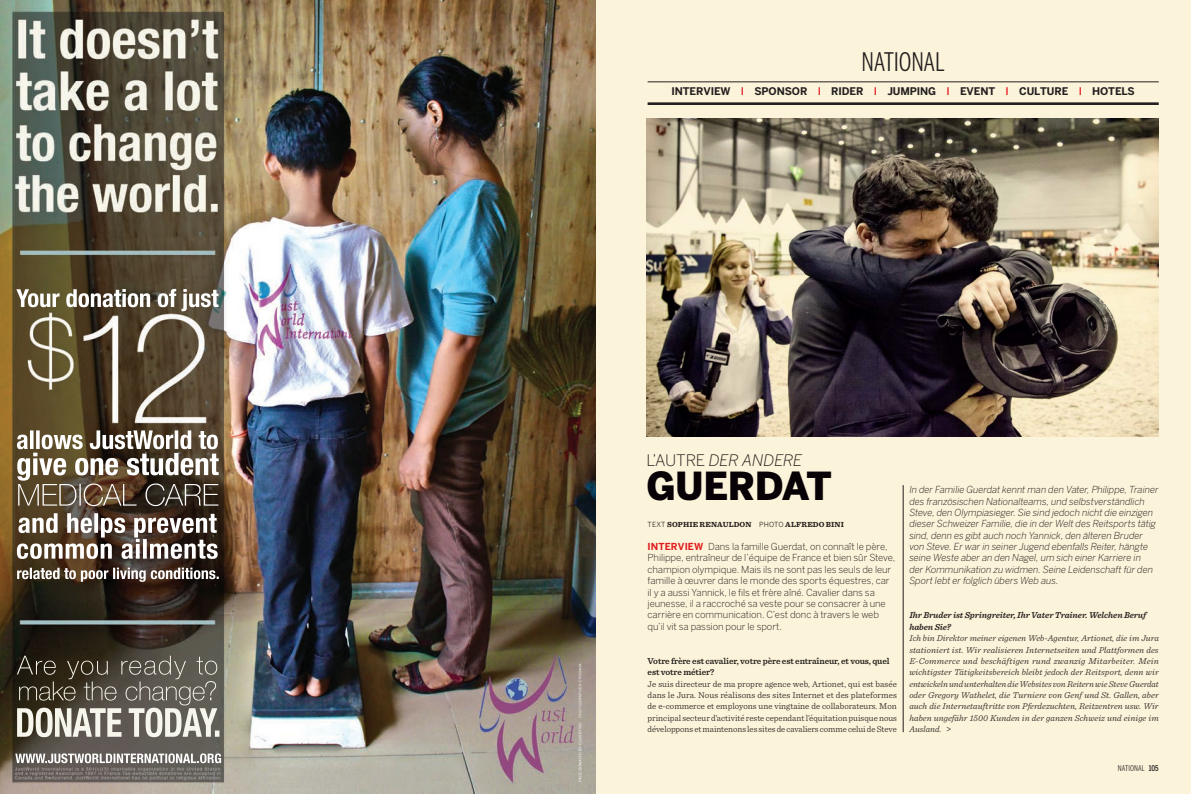
<style>
.page{position:relative;width:1191px;height:794px;background:#fff}
.page>*{position:absolute;margin:0;border:0;box-sizing:border-box;transform-origin:0 0}
.t1{font:900 38.32px "Benton Sans";letter-spacing:-.015em;color:#090208}
.t2{font:extra-condensed 25.38px "Benton Sans";letter-spacing:-.01em;color:#231f20}
.t3{font:italic 300 15.75px "Benton Sans";letter-spacing:-.015em;color:#231f20}
.t4{font:700 10.5px "Benton Sans";letter-spacing:-.01em;color:#231f20}
.t5{font:italic 300 9.62px/11.4px "Benton Sans";letter-spacing:-.015em;color:#231f20}
.t6{font:300 9.62px/11.4px "Benton Sans";letter-spacing:-.01em;color:#231f20}
.t7{font:italic 300 8.92px/11.4px "Sentinel";letter-spacing:.005em;color:#231f20;text-align:justify}
.t8{font:300 8.92px/11.4px "Sentinel";letter-spacing:-.005em;color:#231f20;text-align:justify}
.t9{font:600 8.92px/11.4px "Sentinel";letter-spacing:-.01em;color:#231f20}
.t10{font:italic 600 8.92px/11.4px "Sentinel";letter-spacing:-.01em;color:#231f20}
.t11{font:extra-condensed 7.88px "Benton Sans";letter-spacing:.01em;color:#231f20}
.t12{font:700 7.7px "Sentinel";letter-spacing:.015em;color:#231f20}
.s1{font-weight:500;color:#e41f25}
.s2{font-style:normal}
.s3{font-family:"Benton Sans";font-weight:400;font-size:7px}
.s4{font-weight:700;color:#e41f25}
.s5{font-weight:400;font-style:normal;font-size:10.5px}
.s6{font-weight:500}
</style>
<div class="page">
<svg style="left:595px;top:0;width:596px;height:794px;background:#cfc6b0"></svg>
<hr style="left:647px;top:82px;width:511px;height:1px;background:#231f20">
<hr style="left:647px;top:102px;width:511px;height:3px;background:#231f20">
<img style="left:0;top:0;width:595px;height:794px">
<h2 class="t2" style="left:861px;top:47px;width:85px">NATIONAL</h2>
<p class="t4" style="left:671px;top:85px;width:465px">INTERVIEW <span class="s1">I</span> SPONSOR <span class="s1">I</span> RIDER <span class="s1">I</span> JUMPING <span class="s1">I</span> EVENT <span class="s1">I</span> CULTURE <span class="s1">I</span> HOTELS</p>
<h3 class="t3" style="left:646px;top:451px;width:158px"><span class="s2">L’AUTRE</span> DER ANDERE</h3>
<h1 class="t1" style="left:646px;top:463px;width:187px">GUERDAT</h1>
<p class="t12" style="left:647px;top:519px;width:198px"><span class="s3">TEXT</span> SOPHIE RENAULDON <span class="s3">PHOTO</span> ALFREDO BINI</p>
<p class="t6" style="left:647px;top:541px;width:249px"><span class="s4">INTERVIEW</span> Dans la famille Guerdat, on connaît le père, Philippe, entraîneur de l’équipe de France et bien sûr Steve, champion olympique. Mais ils ne sont pas les seuls de leur famille à œuvrer dans le monde des sports équestres, car il y a aussi Yannick, le fils et frère aîné. Cavalier dans sa jeunesse, il a raccroché sa veste pour se consacrer à une carrière en communication. C’est donc à travers le web qu’il vit sa passion pour le sport.</p>
<p class="t9" style="left:647px;top:655px;width:244px">Votre frère est cavalier, votre père est entraîneur, et vous, quel est votre métier?</p>
<p class="t8" style="left:647px;top:677px;width:251px">Je suis directeur de ma propre agence web, Artionet, qui est basée dans le Jura. Nous réalisons des sites Internet et des plateformes de e-commerce et employons une vingtaine de collaborateurs. Mon principal secteur d’activité reste cependant l’équitation puisque nous développons et maintenons les sites de cavaliers comme celui de Steve</p>
<p class="t5" style="left:909px;top:484px;width:251px">In der Familie Guerdat kennt man den Vater, Philippe, Trainer des französischen Nationalteams, und selbstverständlich Steve, den Olympiasieger. Sie sind jedoch nicht die einzigen dieser Schweizer Familie, die in der Welt des Reitsports tätig sind, denn es gibt auch noch Yannick, den älteren Bruder von Steve. Er war in seiner Jugend ebenfalls Reiter, hängte seine Weste aber an den Nagel, um sich einer Karriere in<br>der Kommunikation zu widmen. Seine Leidenschaft für den Sport lebt er folglich übers Web aus.</p>
<p class="t10" style="left:909px;top:609px;width:238px">Ihr Bruder ist Springreiter, Ihr Vater Trainer. Welchen Beruf haben Sie?</p>
<p class="t7" style="left:909px;top:632px;width:251px">Ich bin Direktor meiner eigenen Web-Agentur, Artionet, die im Jura stationiert ist. Wir realisieren Internetseiten und Plattformen des E-Commerce und beschäftigen rund zwanzig Mitarbeiter. Mein wichtigster Tätigkeitsbereich bleibt jedoch der Reitsport, denn wir entwickeln und unterhalten die Websites von Reitern wie Steve Guerdat oder Gregory Wathelet, die Turniere von Genf und St. Gallen, aber auch die Internetauftritte von Pferdezuchten, Reitzentren usw. Wir haben ungefähr 1500 Kunden in der ganzen Schweiz und einige im Ausland. <span class="s5">&gt;</span></p>
<p class="t11" style="left:1118px;top:763px;width:42px">NATIONAL <span class="s6">105</span></p>
</div>
